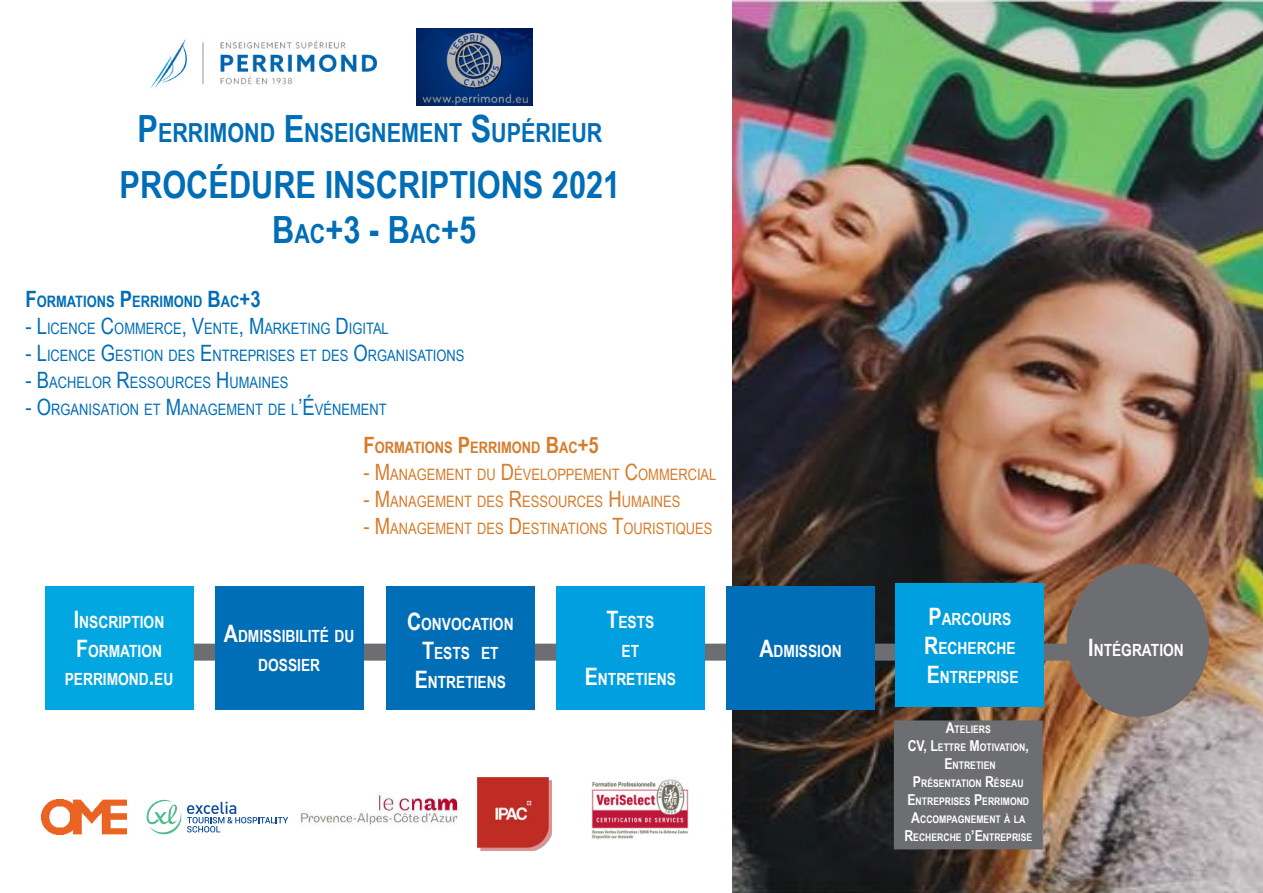
<style>
.page{position:relative;width:1263px;height:893px;background:#fff}
.page>*{position:absolute;margin:0;border:0;box-sizing:border-box;transform-origin:0 0}
.t1{font:700 37.5px/45px "Arial Narrow";color:#006db7;text-align:center}
.t2{font:700 26.25px "Arial Narrow";color:#006db7}
.t3{font:700 16.8px/28.8px "Arial Narrow";color:#fff;text-align:center}
.t4{font:15.75px "Arial Narrow";color:#006db7}
.t5{font:15.75px "Arial Narrow";color:#d67b29}
.t6{font:700 15.75px "Arial Narrow";color:#006db7}
.t7{font:700 15.75px "Arial Narrow";color:#d67b29}
.t8{font:700 10.5px/18px "Arial Narrow";color:#fff;text-align:center}
.s1{font-size:37.5px}
.s2{font-size:26.25px}
.s3{font-size:22.5px}
.s4{font-size:24px}
.s5{font-size:15px}
</style>
<div class="page">
<img style="left:733px;top:0;width:530px;height:893px">
<img style="left:150px;top:39px;width:226px;height:50px">
<div style="left:895px;top:721px;width:147px;height:128px;background:#6d6e71"></div>
<div style="left:894px;top:720px;width:149px;height:129px;border:2px solid #6d6e71"></div>
<div style="left:1073px;top:570px;width:129px;height:140px;background:#6d6e71;border-radius:50%"></div>
<div style="left:1067px;top:564px;width:142px;height:153px;border:14px solid #6d6e71;border-radius:50%"></div>
<svg style="left:193px;top:643px;width:891px;height:18px;background:#707275"></svg>
<div style="left:895px;top:584px;width:149px;height:123px;background:#009fdf"></div>
<div style="left:45px;top:586px;width:148px;height:123px;background:#02a6e1"></div>
<div style="left:386px;top:586px;width:149px;height:123px;background:#006db7"></div>
<div style="left:556px;top:586px;width:149px;height:123px;background:#009fdf"></div>
<div style="left:726px;top:586px;width:149px;height:123px;background:#006db7"></div>
<div style="left:215px;top:586px;width:149px;height:123px;background:#006db7"></div>
<div style="left:1082px;top:634px;width:108px;height:26px;background:#6d6e71"></div>
<img style="left:478px;top:777px;width:73px;height:74px">
<img style="left:42px;top:799px;width:85px;height:36px">
<svg style="left:146px;top:800px;width:142px;height:35px"></svg>
<img style="left:300px;top:792px;width:158px;height:34px">
<img style="left:591px;top:779px;width:98px;height:61px">
<img style="left:417px;top:28px;width:116px;height:78px">
<h2 class="t2" style="left:138px;top:123px;width:466px"><span class="s1">P</span>ERRIMOND <span class="s1">E</span>NSEIGNEMENT <span class="s1">S</span>UPÉRIEUR</h2>
<h1 class="t1" style="left:120px;top:164px;width:502px">PROCÉDURE INSCRIPTIONS 2021<br>B<span class="s2">AC</span>+3 - B<span class="s2">AC</span>+5</h1>
<p class="t6" style="left:26px;top:295px;width:237px"><span class="s3">F</span>ORMATIONS <span class="s3">P</span>ERRIMOND <span class="s3">B</span>AC<span class="s3">+3</span></p>
<p class="t4" style="left:26px;top:322px;width:365px"><span class="s3">- L</span>ICENCE <span class="s3">C</span>OMMERCE<span class="s3">, V</span>ENTE<span class="s3">, M</span>ARKETING <span class="s3">D</span>IGITAL</p>
<p class="t4" style="left:26px;top:349px;width:440px"><span class="s3">- L</span>ICENCE <span class="s3">G</span>ESTION DES <span class="s3">E</span>NTREPRISES ET DES <span class="s3">O</span>RGANISATIONS</p>
<p class="t4" style="left:26px;top:376px;width:264px"><span class="s3">- B</span>ACHELOR <span class="s3">R</span>ESSOURCES <span class="s3">H</span>UMAINES</p>
<p class="t4" style="left:26px;top:403px;width:363px"><span class="s3">- O</span>RGANISATION ET <span class="s3">M</span>ANAGEMENT DE L<span class="s3">’É</span>VÉNEMENT</p>
<p class="t7" style="left:364px;top:442px;width:237px"><span class="s3">F</span>ORMATIONS <span class="s3">P</span>ERRIMOND <span class="s3">B</span>AC<span class="s3">+5</span></p>
<p class="t5" style="left:364px;top:469px;width:354px"><span class="s3">- M</span>ANAGEMENT DU <span class="s3">D</span>ÉVELOPPEMENT <span class="s3">C</span>OMMERCIAL</p>
<p class="t5" style="left:364px;top:496px;width:318px"><span class="s3">- M</span>ANAGEMENT DES <span class="s3">R</span>ESSOURCES <span class="s3">H</span>UMAINES</p>
<p class="t5" style="left:364px;top:523px;width:350px"><span class="s3">- M</span>ANAGEMENT DES <span class="s3">D</span>ESTINATIONS <span class="s3">T</span>OURISTIQUES</p>
<p class="t3" style="left:65px;top:609px;width:110px"><span class="s4">I</span>NSCRIPTION<br><span class="s4">F</span>ORMATION<br>PERRIMOND<span class="s4">.</span>EU</p>
<p class="t3" style="left:407px;top:611px;width:108px"><span class="s4">C</span>ONVOCATION<br><span class="s4">T</span>ESTS ET<br><span class="s4">E</span>NTRETIENS</p>
<p class="t3" style="left:585px;top:609px;width:93px"><span class="s4">T</span>ESTS<br>ET<br><span class="s4">E</span>NTRETIENS</p>
<p class="t3" style="left:224px;top:623px;width:132px"><span class="s4">A</span>DMISSIBILITÉ DU<br>DOSSIER</p>
<p class="t3" style="left:759px;top:637px;width:84px"><span class="s4">A</span>DMISSION</p>
<p class="t3" style="left:924px;top:606px;width:96px;text-align:left"><span class="s4">P</span>ARCOURS<br><span class="s4">R</span>ECHERCHE<br><span class="s4">E</span>NTREPRISE</p>
<p class="t8" style="left:904px;top:721px;width:129px"><span class="s5">A</span>TELIERS<br><span class="s5">CV, L</span>ETTRE <span class="s5">M</span>OTIVATION<span class="s5">,<br>E</span>NTRETIEN<br><span class="s5">P</span>RÉSENTATION <span class="s5">R</span>ÉSEAU<br><span class="s5">E</span>NTREPRISES <span class="s5">P</span>ERRIMOND<br><span class="s5">A</span>CCOMPAGNEMENT À LA<br><span class="s5">R</span>ECHERCHE D<span class="s5">’E</span>NTREPRISE</p>
<p class="t3" style="left:1088px;top:636px;width:97px"><span class="s4">I</span>NTÉGRATION</p>
</div>
